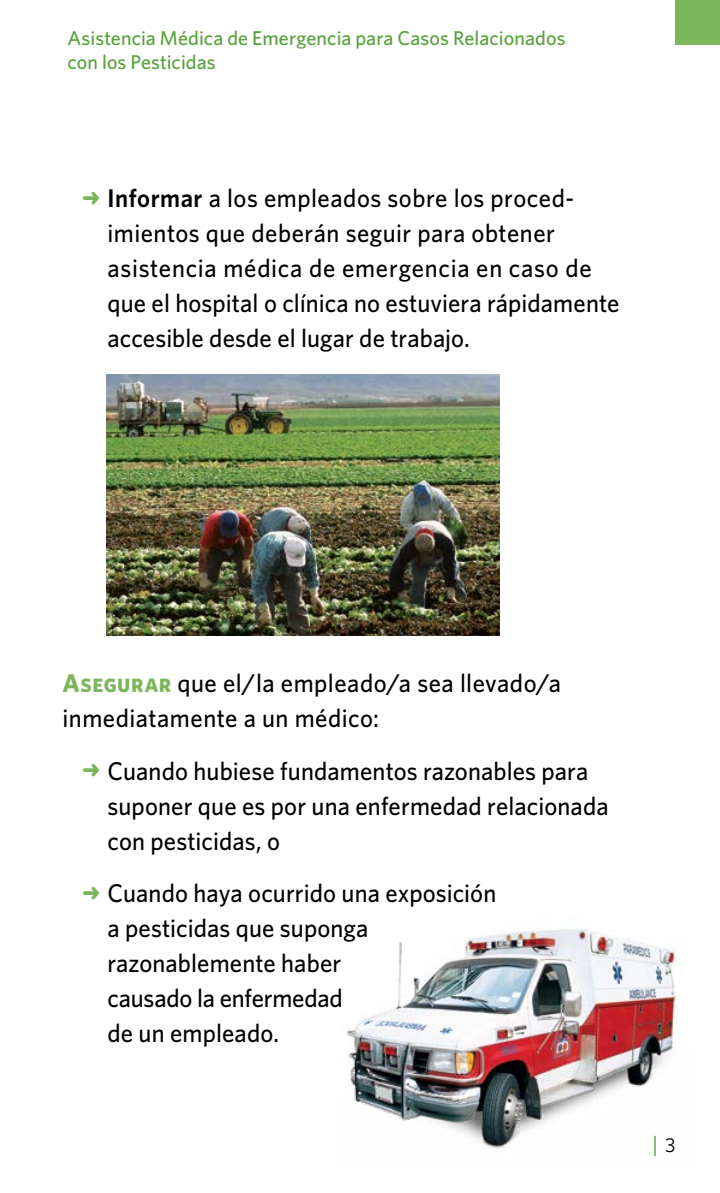
<style>
.page{position:relative;width:720px;height:1193px;background:#fff}
.page>*{position:absolute;margin:0;border:0;box-sizing:border-box;transform-origin:0 0}
.Body_Text_1st_Para{font:500 25.5px/35px "Whitney";letter-spacing:.005em;color:#000;scale:.96 1}
.t1{font:22.5px "Whitney";color:#57a13a}
.Top_Folio_White{font:500 20px/24px "Whitney";letter-spacing:.005em;color:#57a13a}
.s1{color:#7cb65c}
.s2{font-weight:600}
.s3{font-family:"Whitney Bold SC";font-weight:400;color:#7cb65c}
.s4{font-size:20px;color:#000}
</style>
<div class="page">
<div style="left:675px;top:0;width:45px;height:45px;background:#7cb65c"></div>
<img style="left:346px;top:918px;width:330px;height:231px">
<img style="left:106px;top:375px;width:393px;height:260px">
<p class="Top_Folio_White" style="left:68px;top:25px;width:500px">Asistencia Médica de Emergencia para Casos Relacionados con los Pesticidas</p>
<p class="Body_Text_1st_Para" style="left:108px;top:180px;width:535px;text-indent:-25px"><span class="s1">➜</span> <span class="s2">Informar</span> a los empleados sobre los proced&shy;imientos que deberán seguir para obtener asistencia médica de emergencia en caso de que el hospital o clínica no estuviera rápidamente accesible desde el lugar de trabajo.</p>
<p class="Body_Text_1st_Para" style="left:63px;top:665px;width:521px"><span class="s3">Asegurar</span> que el/la empleado/a sea llevado/a inmediatamente a un médico:</p>
<p class="Body_Text_1st_Para" style="left:108px;top:752px;width:524px;text-indent:-25px"><span class="s1">➜</span> Cuando hubiese fundamentos razonables para suponer que es por una enfermedad relacionada con pesticidas, o</p>
<p class="Body_Text_1st_Para" style="left:108px;top:875px;width:407px;text-indent:-25px"><span class="s1">➜</span> Cuando haya ocurrido una exposición a pesticidas que suponga razonablemente haber<br>causado la enfermedad<br>de un empleado.</p>
<p class="t1" style="left:652px;top:1130px;width:25px">| <span class="s4">3</span></p>
</div>
